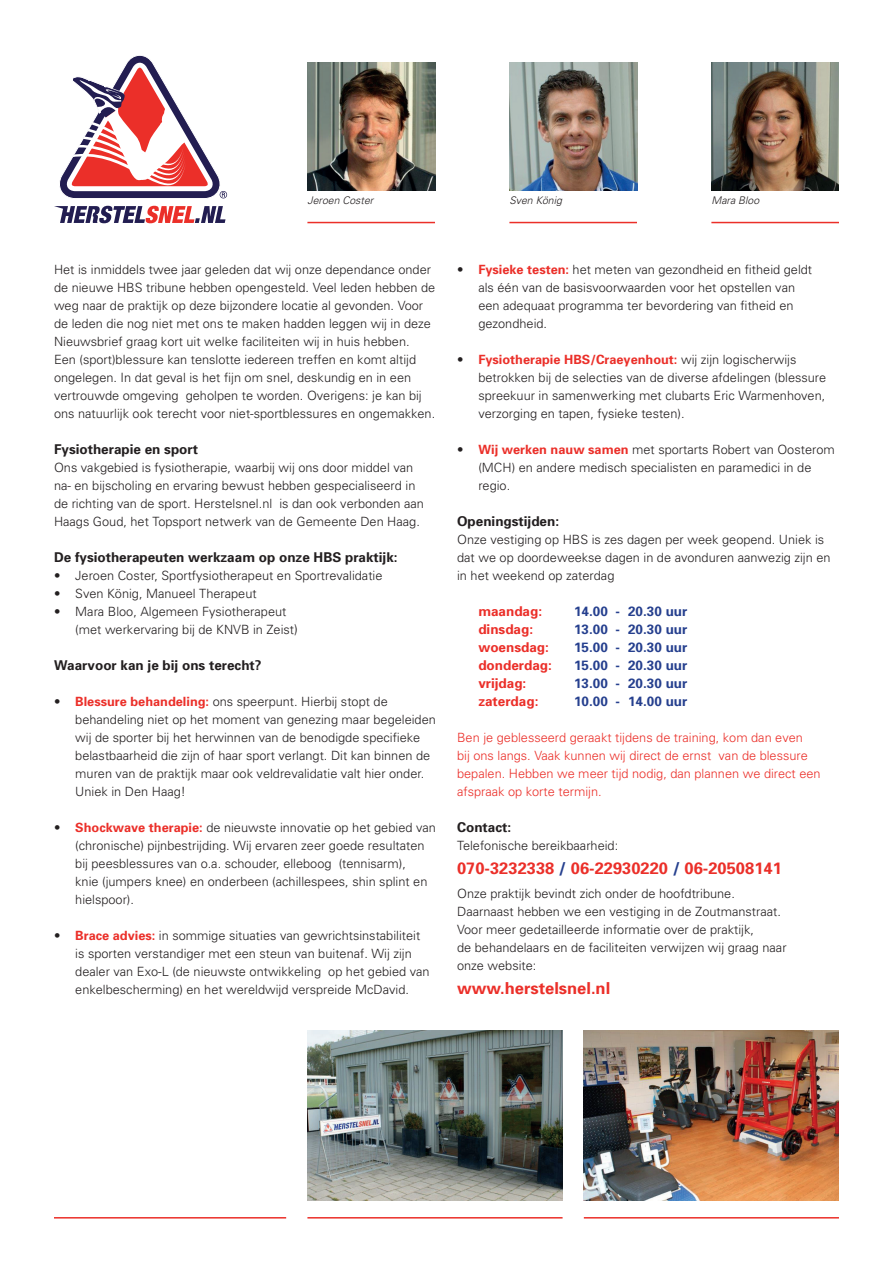
<style>
.page{position:relative;width:893px;height:1263px;background:#fff}
.page>*{position:absolute;margin:0;border:0;box-sizing:border-box;transform-origin:0 0}
.t1{font:700 16.5px "Univers";color:#eb2f29}
.t2{font:700 13.5px "Univers";color:#231f20}
.t3{font:700 13.5px "Univers";color:#253f8e}
.t4{font:700 13.5px "Univers";color:#eb2f29}
.t5{font:300 12.75px/18px "Univers";color:#231f20}
.t6{font:300 12.75px/18px "Univers";color:#eb2f29}
.t7{font:italic 300 10.5px "Univers";color:#231f20}
.s1{font-size:13.5px}
.s2{font-weight:700;color:#eb2f29}
.s3{color:#253f8e}
</style>
<div class="page">
<svg style="left:54px;top:206px;width:171px;height:17px"></svg>
<svg style="left:59px;top:55px;width:168px;height:144px"></svg>
<img style="left:509px;top:63px;width:128px;height:127px">
<hr style="left:509px;top:222px;width:128px;height:1px;background:#eb2f29">
<img style="left:307px;top:63px;width:128px;height:127px">
<hr style="left:307px;top:222px;width:128px;height:1px;background:#eb2f29">
<img style="left:711px;top:63px;width:128px;height:127px">
<hr style="left:711px;top:222px;width:128px;height:1px;background:#eb2f29">
<hr style="left:584px;top:1217px;width:255px;height:1px;background:#eb2f29">
<img style="left:584px;top:1031px;width:255px;height:170px">
<img style="left:307px;top:1031px;width:256px;height:170px">
<hr style="left:307px;top:1217px;width:256px;height:1px;background:#eb2f29">
<hr style="left:54px;top:1217px;width:232px;height:1px;background:#eb2f29">
<p class="t7" style="left:307px;top:194px;width:67px">Jeroen Coster</p>
<p class="t7" style="left:509px;top:194px;width:54px">Sven König</p>
<p class="t7" style="left:711px;top:194px;width:49px">Mara Bloo</p>
<p class="t5" style="left:54px;top:260px;width:383px">Het is inmiddels twee jaar geleden dat wij onze dependance onder de nieuwe HBS tribune hebben opengesteld. Veel leden hebben de weg naar de praktijk op deze bijzondere locatie al gevonden. Voor de leden die nog niet met ons te maken hadden leggen wij in deze Nieuwsbrief graag kort uit welke faciliteiten wij in huis hebben.<br>Een (sport)blessure kan tenslotte iedereen treffen en komt altijd ongelegen. In dat geval is het fijn om snel, deskundig en in een vertrouwde omgeving geholpen te worden. Overigens: je kan bij ons natuurlijk ook terecht voor niet-sportblessures en ongemakken.</p>
<p class="t2" style="left:54px;top:440px;width:146px">Fysiotherapie en sport</p>
<p class="t5" style="left:54px;top:458px;width:371px">Ons vakgebied is fysiotherapie, waarbij wij ons door middel van na- en bijscholing en ervaring bewust hebben gespecialiseerd in de richting van de sport. Herstelsnel.nl is dan ook verbonden aan Haags Goud, het Topsport netwerk van de Gemeente Den Haag.</p>
<p class="t2" style="left:54px;top:548px;width:345px">De fysiotherapeuten werkzaam op onze HBS praktijk:</p>
<p class="t5" style="left:54px;top:566px;width:330px">• Jeroen Coster, Sportfysiotherapeut en Sportrevalidatie</p>
<p class="t5" style="left:54px;top:584px;width:204px">• Sven König, Manueel Therapeut</p>
<p class="t5" style="left:75px;top:602px;width:224px;text-indent:-21px">• Mara Bloo, Algemeen Fysiotherapeut (met werkervaring bij de KNVB in Zeist<span class="s1">)</span></p>
<p class="t2" style="left:54px;top:656px;width:209px">Waarvoor kan je bij ons terecht?</p>
<p class="t5" style="left:75px;top:692px;width:362px;text-indent:-21px">• <span class="s2">Blessure behandeling:</span> ons speerpunt. Hierbij stopt de behandeling niet op het moment van genezing maar begeleiden wij de sporter bij het herwinnen van de benodigde specifieke belastbaarheid die zijn of haar sport verlangt. Dit kan binnen de muren van de praktijk maar ook veldrevalidatie valt hier onder.<br>Uniek in Den Haag!</p>
<p class="t5" style="left:75px;top:818px;width:362px;text-indent:-21px">• <span class="s2">Shockwave therapie:</span> de nieuwste innovatie op het gebied van (chronische) pijnbestrijding. Wij ervaren zeer goede resultaten bij peesblessures van o.a. schouder, elleboog (tennisarm),<br>knie (jumpers knee) en onderbeen (achillespees, shin splint en hielspoor).</p>
<p class="t5" style="left:75px;top:926px;width:356px;text-indent:-21px">• <span class="s2">Brace advies:</span> in sommige situaties van gewrichtsinstabiliteit is sporten verstandiger met een steun van buitenaf. Wij zijn dealer van Exo-L (de nieuwste ontwikkeling op het gebied van enkelbescherming) en het wereldwijd verspreide McDavid.</p>
<p class="t5" style="left:478px;top:260px;width:335px;text-indent:-21px">• <span class="s2">Fysieke testen:</span> het meten van gezondheid en fitheid geldt als één van de basisvoorwaarden voor het opstellen van een adequaat programma ter bevordering van fitheid en gezondheid.</p>
<p class="t5" style="left:478px;top:350px;width:349px;text-indent:-21px">• <span class="s2">Fysiotherapie HBS/Craeyenhout:</span> wij zijn logischerwijs betrokken bij de selecties van de diverse afdelingen (blessure spreekuur in samenwerking met clubarts Eric Warmenhoven, verzorging en tapen, fysieke testen).</p>
<p class="t5" style="left:478px;top:440px;width:358px;text-indent:-21px">• <span class="s2">Wij werken nauw samen</span> met sportarts Robert van Oosterom (MCH) en andere medisch specialisten en paramedici in de regio.</p>
<p class="t2" style="left:457px;top:513px;width:104px">Openingstijden:</p>
<p class="t5" style="left:457px;top:530px;width:375px">Onze vestiging op HBS is zes dagen per week geopend. Uniek is dat we op doordeweekse dagen in de avonduren aanwezig zijn en in het weekend op zaterdag</p>
<p class="t4" style="left:478px;top:603px;width:65px">maandag:</p>
<p class="t3" style="left:574px;top:603px;width:115px">14.00 - 20.30 uur</p>
<p class="t4" style="left:478px;top:621px;width:56px">dinsdag:</p>
<p class="t3" style="left:574px;top:621px;width:115px">13.00 - 20.30 uur</p>
<p class="t4" style="left:478px;top:639px;width:72px">woensdag:</p>
<p class="t3" style="left:574px;top:639px;width:115px">15.00 - 20.30 uur</p>
<p class="t4" style="left:478px;top:657px;width:75px">donderdag:</p>
<p class="t3" style="left:574px;top:657px;width:115px">15.00 - 20.30 uur</p>
<p class="t4" style="left:478px;top:675px;width:50px">vrijdag:</p>
<p class="t3" style="left:574px;top:675px;width:115px">13.00 - 20.30 uur</p>
<p class="t4" style="left:478px;top:693px;width:62px">zaterdag:</p>
<p class="t3" style="left:574px;top:693px;width:115px">10.00 - 14.00 uur</p>
<p class="t6" style="left:457px;top:728px;width:365px">Ben je geblesseerd geraakt tijdens de training, kom dan even<br>bij ons langs. Vaak kunnen wij direct de ernst van de blessure bepalen. Hebben we meer tijd nodig, dan plannen we direct een afspraak op korte termijn.</p>
<p class="t2" style="left:457px;top:819px;width:56px">Contact:</p>
<p class="t5" style="left:457px;top:836px;width:163px">Telefonische bereikbaarheid:</p>
<p class="t1" style="left:457px;top:858px;width:326px">070-3232338 <span class="s3">/</span> 06-22930220 <span class="s3">/</span> 06-20508141</p>
<p class="t5" style="left:457px;top:884px;width:331px">Onze praktijk bevindt zich onder de hoofdtribune.<br>Daarnaast hebben we een vestiging in de Zoutmanstraat.<br>Voor meer gedetailleerde informatie over de praktijk,<br>de behandelaars en de faciliteiten verwijzen wij graag naar onze website:</p>
<p class="t1" style="left:457px;top:978px;width:155px">www.herstelsnel.nl</p>
</div>
